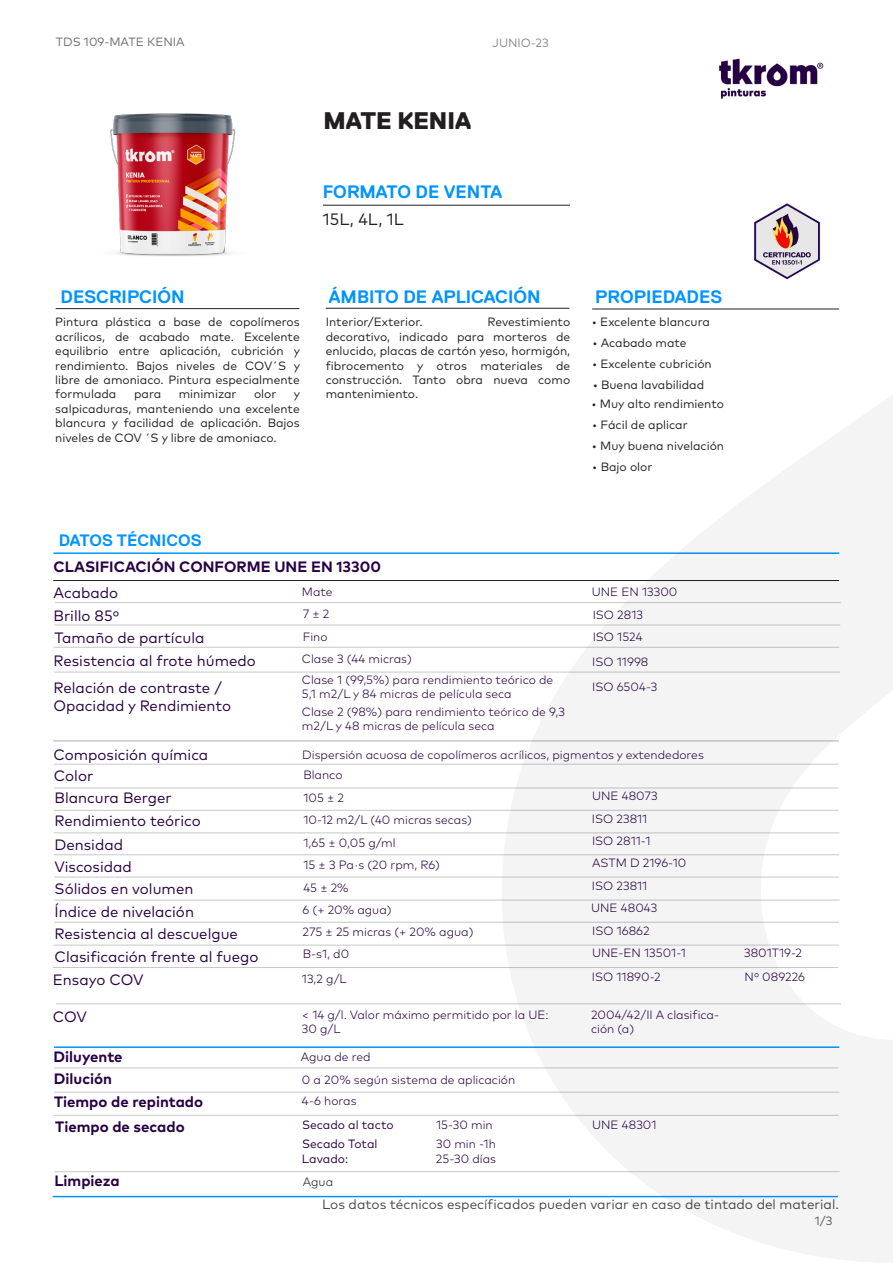
<style>
.page{position:relative;width:893px;height:1263px;background:#fff}
.page>*{position:absolute;margin:0;border:0;box-sizing:border-box;transform-origin:0 0}
.t1{font:800 24px "Replica Pro";color:#231f20}
.t2{font:700 18px "Replica";color:#0094ff}
.t3{font:700 16.5px "Replica";color:#0094ff}
.t4{font:16.5px "Mark Pro";color:#231f20}
.t5{font:15px/23px "Mark Pro";color:#270044}
.t6{font:700 15px/23.4px "Mark Pro";color:#270044}
.t7{font:13.5px "Mark Pro";color:#46484a}
.t8{font:300 12px/14.4px "Mark Pro";color:#270044}
.t9{font:12px/14.4px "Mark Pro";color:#231f20;text-align:justify}
.t10{font:12px/19.5px "Mark Pro";color:#270044}
.t11{font:12px "Mark Pro";color:#6e6e6e}
.t12{font:12px "Mark Pro";color:#8b8d90}
.t13{font:300 12px "Mark Pro";color:#231f20}
.t14{font:12px "Mark Pro";color:#5c5c5f}
</style>
<div class="page">
<img style="left:110px;top:113px;width:126px;height:143px">
<img style="left:754px;top:203px;width:67px;height:76px">
<hr style="left:323px;top:205px;width:247px;height:1px;background:#231f20">
<hr style="left:592px;top:309px;width:247px;height:1px;background:#231f20">
<hr style="left:326px;top:308px;width:243px;height:1px;background:#231f20">
<hr style="left:56px;top:308px;width:243px;height:1px;background:#231f20">
<hr style="left:54px;top:552px;width:785px;height:2px;background:#0094ff">
<hr style="left:53px;top:580px;width:786px;height:1px;background:#231f20">
<hr style="left:55px;top:602px;width:786px;height:1px;background:#c7c8ca">
<hr style="left:54px;top:625px;width:786px;height:1px;background:#c7c8ca">
<hr style="left:54px;top:647px;width:785px;height:1px;background:#c7c8ca">
<hr style="left:53px;top:740px;width:786px;height:2px;background:#c7c8ca">
<hr style="left:54px;top:764px;width:784px;height:1px;background:#c7c8ca">
<hr style="left:54px;top:788px;width:785px;height:1px;background:#c7c8ca">
<hr style="left:54px;top:810px;width:784px;height:1px;background:#c7c8ca">
<hr style="left:54px;top:854px;width:785px;height:1px;background:#c7c8ca">
<hr style="left:54px;top:877px;width:785px;height:1px;background:#c7c8ca">
<hr style="left:54px;top:900px;width:786px;height:1px;background:#c7c8ca">
<hr style="left:54px;top:922px;width:785px;height:1px;background:#c7c8ca">
<hr style="left:54px;top:1046px;width:785px;height:2px;background:#0094ff">
<hr style="left:54px;top:833px;width:786px;height:1px;background:#c7c8ca">
<hr style="left:54px;top:945px;width:785px;height:1px;background:#c7c8ca">
<hr style="left:54px;top:1068px;width:784px;height:1px;background:#c7c8ca">
<hr style="left:54px;top:1092px;width:785px;height:1px;background:#c7c8ca">
<hr style="left:53px;top:1115px;width:786px;height:1px;background:#c7c8ca">
<hr style="left:54px;top:1171px;width:786px;height:1px;background:#c7c8ca">
<hr style="left:54px;top:672px;width:786px;height:1px;background:#c7c8ca">
<hr style="left:53px;top:967px;width:785px;height:1px;background:#c7c8ca">
<hr style="left:56px;top:1003px;width:785px;height:1px;background:#c7c8ca">
<img style="left:719px;top:58px;width:105px;height:41px">
<hr style="left:53px;top:1196px;width:785px;height:1px;background:#0094ff">
<svg style="left:502px;top:395px;width:391px;height:867px;fill:#f4f4f4"></svg>
<p class="t11" style="left:56px;top:33px;width:131px">TDS 109-MATE KENIA</p>
<p class="t12" style="left:492px;top:34px;width:58px">JUNIO-23</p>
<h1 class="t1" style="left:323px;top:107px;width:149px">MATE KENIA</h1>
<h2 class="t2" style="left:323px;top:182px;width:181px">FORMATO DE VENTA</h2>
<h3 class="t4" style="left:323px;top:206px;width:82px">15L, 4L, 1L</h3>
<h2 class="t2" style="left:61px;top:287px;width:126px">DESCRIPCIÓN</h2>
<h2 class="t2" style="left:329px;top:287px;width:213px">ÁMBITO DE APLICACIÓN</h2>
<p class="t9" style="left:55px;top:314px;width:246px">Pintura plástica a base de copolímeros acrílicos, de acabado mate. Excelente equilibrio entre aplicación, cubrición y rendimiento. Bajos niveles de COV´S y libre de amoniaco. Pintura especialmente formulada</p>
<p class="t9" style="left:134px;top:386px;width:29px">para</p>
<p class="t9" style="left:179px;top:386px;width:59px">minimizar</p>
<p class="t9" style="left:254px;top:386px;width:24px">olor</p>
<p class="t9" style="left:55px;top:386px;width:246px;text-indent:238px">y salpicaduras, manteniendo una excelente blancura y facilidad de aplicación. Bajos niveles de COV ´S y libre de amoniaco.</p>
<p class="t9" style="left:326px;top:314px;width:98px">Interior/Exterior.</p>
<p class="t9" style="left:326px;top:314px;width:246px;text-indent:162px">Revestimiento decorativo, indicado para morteros de enlucido, placas de cartón yeso, hormigón, fibrocemento y otros materiales de construcción. Tanto obra nueva como mantenimiento.</p>
<h2 class="t2" style="left:595px;top:287px;width:128px">PROPIEDADES</h2>
<p class="t9" style="left:592px;top:314px;width:120px">• Excelente blancura</p>
<p class="t9" style="left:592px;top:335px;width:96px">• Acabado mate</p>
<p class="t9" style="left:592px;top:356px;width:121px">• Excelente cubrición</p>
<p class="t9" style="left:593px;top:377px;width:113px">• Buena lavabilidad</p>
<p class="t9" style="left:592px;top:396px;width:134px">• Muy alto rendimiento</p>
<p class="t9" style="left:592px;top:417px;width:97px">• Fácil de aplicar</p>
<p class="t9" style="left:592px;top:438px;width:134px">• Muy buena nivelación</p>
<p class="t9" style="left:592px;top:459px;width:62px">• Bajo olor</p>
<h3 class="t3" style="left:59px;top:531px;width:144px">DATOS TÉCNICOS</h3>
<p class="t6" style="left:54px;top:554px;width:329px">CLASIFICACIÓN CONFORME UNE EN 13300</p>
<p class="t5" style="left:54px;top:580px;width:67px">Acabado<br>Brillo 85º</p>
<p class="t8" style="left:302px;top:579px;width:32px;line-height:23px">Mate<br>7 ± 2</p>
<p class="t8" style="left:592px;top:579px;width:87px;line-height:23.1px">UNE EN 13300<br>ISO 2813</p>
<p class="t5" style="left:54px;top:625px;width:151px">Tamaño de partícula</p>
<p class="t5" style="left:54px;top:678px;width:179px;line-height:18px">Relación de contraste /<br>Opacidad y Rendimiento</p>
<p class="t8" style="left:593px;top:628px;width:52px">ISO 1524</p>
<p class="t8" style="left:303px;top:628px;width:26px">Fino</p>
<p class="t8" style="left:302px;top:671px;width:253px">Clase 1 (99,5%) para rendimiento teórico de<br>5,1 m2/L y 84 micras de película seca</p>
<p class="t5" style="left:54px;top:648px;width:204px">Resistencia al frote húmedo</p>
<p class="t8" style="left:302px;top:651px;width:111px">Clase 3 (44 micras)</p>
<p class="t8" style="left:592px;top:653px;width:58px">ISO 11998</p>
<p class="t8" style="left:592px;top:678px;width:67px">ISO 6504-3</p>
<p class="t8" style="left:302px;top:703px;width:265px">Clase 2 (98%) para rendimiento teórico de 9,3 m2/L y 48 micras de película seca</p>
<p class="t5" style="left:54px;top:742px;width:156px">Composición química</p>
<p class="t8" style="left:302px;top:746px;width:403px">Dispersión acuosa de copolímeros acrílicos, pigmentos y extendedores</p>
<p class="t5" style="left:54px;top:764px;width:119px;line-height:21.1px">Color<br>Blancura Berger</p>
<p class="t8" style="left:303px;top:762px;width:42px;line-height:22.6px">Blanco<br>105 ± 2</p>
<p class="t8" style="left:592px;top:788px;width:67px">UNE 48073</p>
<p class="t5" style="left:55px;top:808px;width:148px">Rendimiento teórico</p>
<p class="t8" style="left:303px;top:812px;width:170px">10-12 m2/L (40 micras secas)</p>
<p class="t8" style="left:592px;top:810px;width:57px">ISO 23811</p>
<p class="t5" style="left:55px;top:832px;width:70px">Densidad</p>
<p class="t5" style="left:54px;top:854px;width:140px;line-height:22.5px">Viscosidad<br>Sólidos en volumen</p>
<p class="t8" style="left:303px;top:830px;width:138px;line-height:22.4px">1,65 ± 0,05 g/ml<br>15 ± 3 Pa·s (20 rpm, R6)</p>
<p class="t8" style="left:592px;top:828px;width:96px;line-height:22.4px">ISO 2811-1<br>ASTM D 2196-10</p>
<p class="t8" style="left:303px;top:879px;width:47px">45 ± 2%</p>
<p class="t8" style="left:592px;top:877px;width:57px">ISO 23811</p>
<p class="t5" style="left:55px;top:899px;width:141px">Índice de nivelación</p>
<p class="t8" style="left:302px;top:901px;width:91px">6 (+ 20% agua)</p>
<p class="t8" style="left:591px;top:900px;width:68px">UNE 48043</p>
<p class="t5" style="left:55px;top:921px;width:185px">Resistencia al descuelgue</p>
<p class="t8" style="left:302px;top:924px;width:172px">275 ± 25 micras (+ 20% agua)</p>
<p class="t8" style="left:592px;top:922px;width:59px">ISO 16862</p>
<p class="t5" style="left:55px;top:944px;width:205px">Clasificación frente al fuego</p>
<p class="t8" style="left:303px;top:946px;width:48px">B-s1, d0</p>
<p class="t8" style="left:592px;top:945px;width:95px">UNE-EN 13501-1</p>
<p class="t8" style="left:744px;top:945px;width:59px">3801T19-2</p>
<p class="t5" style="left:53px;top:967px;width:92px">Ensayo COV</p>
<p class="t8" style="left:302px;top:970px;width:46px">13,2 g/L</p>
<p class="t8" style="left:592px;top:968px;width:70px">ISO 11890-2</p>
<p class="t8" style="left:745px;top:968px;width:62px">Nº 089226</p>
<p class="t5" style="left:53px;top:1004px;width:36px">COV</p>
<p class="t8" style="left:302px;top:1006px;width:248px">&lt; 14 g/l. Valor máximo permitido por la UE:<br>30 g/L</p>
<p class="t8" style="left:591px;top:1006px;width:130px">2004/42/II A clasifica&shy;ción (a)</p>
<p class="t6" style="left:54px;top:1044px;width:71px">Diluyente</p>
<p class="t8" style="left:301px;top:1048px;width:71px">Agua de red</p>
<p class="t6" style="left:54px;top:1065px;width:151px">Dilución<br>Tiempo de repintado</p>
<p class="t8" style="left:302px;top:1068px;width:215px;line-height:21.3px">0 a 20% según sistema de aplicación<br>4-6 horas</p>
<p class="t6" style="left:55px;top:1114px;width:131px">Tiempo de secado</p>
<p class="t10" style="left:302px;top:1113px;width:93px">Secado al tacto<br>Secado Total</p>
<p class="t10" style="left:302px;top:1148px;width:48px">Lavado:</p>
<p class="t8" style="left:436px;top:1116px;width:58px">15-30 min</p>
<p class="t8" style="left:592px;top:1116px;width:66px">UNE 48301</p>
<p class="t8" style="left:436px;top:1135px;width:62px;line-height:14.9px">30 min -1h<br>25-30 días</p>
<p class="t6" style="left:55px;top:1167px;width:67px">Limpieza</p>
<p class="t13" style="left:303px;top:1173px;width:32px">Agua</p>
<p class="t7" style="left:322px;top:1194px;width:518px">Los datos técnicos específicados pueden variar en caso de tintado del material.</p>
<p class="t14" style="left:815px;top:1211px;width:19px">1/3</p>
</div>
